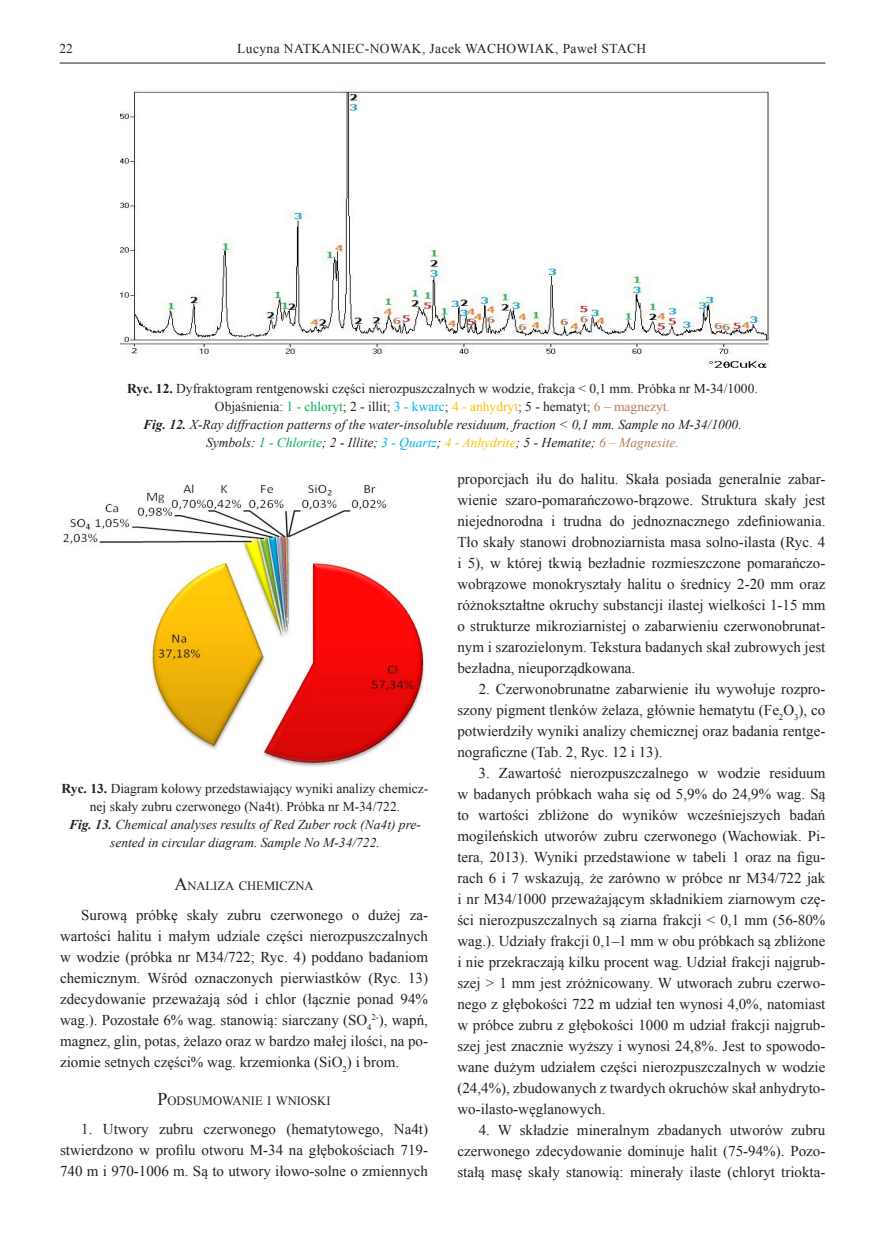
<style>
.page{position:relative;width:885px;height:1242px;background:#fff}
.page>*{position:absolute;margin:0;border:0;box-sizing:border-box;transform-origin:0 0}
.t1{font:15px/21px "Times New Roman";color:#231f20;text-align:justify}
.t2{font:13.5px/18px "Times New Roman";color:#231f20;text-align:center}
.t3{font:13.5px "Times New Roman";letter-spacing:.03em;color:#231f20}
.t4{font:12.6px "Times New Roman";color:#231f20}
.s1{font-weight:700}
.s2{color:#00b050}
.s3{color:#00b0f0}
.s4{color:#ffc000}
.s5{color:#b97a57}
.s6{font-weight:700;font-style:italic}
.s7{font-style:italic}
.s8{font-style:italic;color:#00b050}
.s9{font-style:italic;color:#00b0f0}
.s10{font-style:italic;color:#ffc000}
.s11{font-style:italic;color:#b97a57}
.s12{font-size:18px}
</style>
<div class="page">
<hr style="left:60px;top:63px;width:765px;height:1px;background:#231f20">
<img style="left:121px;top:91px;width:648px;height:277px">
<img style="left:63px;top:485px;width:363px;height:281px">
<p class="t2" style="left:60px;top:40px;width:15px">22</p>
<p class="t3" style="left:237px;top:40px;width:410px">Lucyna NATKANIEC-NOWAK, Jacek WACHOWIAK, Paweł STACH</p>
<p class="t2" style="left:127px;top:379px;width:632px"><span class="s1">Ryc. 12.</span> Dyfraktogram rentgenowski części nierozpuszczalnych w wodzie, frakcja &lt; 0,1 mm. Próbka nr M-34/1000.<br>Objaśnienia: <span class="s2">1 - chloryt</span>; 2 - illit; <span class="s3">3 - kwarc</span>; <span class="s4">4 - anhydryt</span>; 5 - hematyt; <span class="s5">6 – magnezyt.<br></span><span class="s6">Fig. 12.</span> <span class="s7">X-Ray diffraction patterns of the water-insoluble residuum, fraction &lt; 0,1 mm. Sample no M-34/1000.<br>Symbols:</span> <span class="s8">1 - Chlorite</span><span class="s7">; 2 - Illite;</span> <span class="s9">3 - Quartz</span><span class="s7">;</span> <span class="s10">4 - Anhydrite</span><span class="s7">; 5 - Hematite;</span> <span class="s11">6 – Magnesite.</span></p>
<p class="t2" style="left:62px;top:779px;width:368px"><span class="s1">Ryc. 13.</span> Diagram kołowy przedstawiający wyniki analizy chemicz&shy;nej skały zubru czerwonego (Na4t). Próbka nr M-34/722.<br><span class="s6">Fig. 13.</span> <span class="s7">Chemical analyses results of Red Zuber rock (Na4t) pre&shy;sented in circular diagram. Sample No M-34/722.</span></p>
<p class="t4" style="left:174px;top:877px;width:141px"><span class="s12">A</span>NALIZA CHEMICZNA</p>
<p class="t1" style="left:60px;top:904px;width:369px;text-indent:21px">Surową próbkę skały zubru czerwonego o dużej za&shy;wartości halitu i małym udziale części nierozpuszczalnych w wodzie (próbka nr M34/722; Ryc. 4) poddano badaniom chemicznym. Wśród oznaczonych pierwiastków (Ryc. 13) zdecydowanie przeważają sód i chlor (łącznie ponad 94% wag.). Pozostałe 6% wag. stanowią: siarczany (SO<sub>4</sub><sup>2-</sup>), wapń, magnez, glin, potas, żelazo oraz w bardzo małej ilości, na po&shy;ziomie setnych części% wag. krzemionka (SiO<sub>2</sub>) i brom.</p>
<p class="t4" style="left:157px;top:1092px;width:174px"><span class="s12">P</span>ODSUMOWANIE I WNIOSKI</p>
<p class="t1" style="left:60px;top:1118px;width:369px;text-indent:21px">1. Utwory zubru czerwonego (hematytowego, Na4t) stwierdzono w profilu otworu M-34 na głębokościach 719- 740 m i 970-1006 m. Są to utwory iłowo-solne o zmiennych</p>
<p class="t1" style="left:457px;top:468px;width:369px">proporcjach iłu do halitu. Skała posiada generalnie zabar&shy;wienie szaro-pomarańczowo-brązowe. Struktura skały jest niejednorodna i trudna do jednoznacznego zdefiniowania.<br>Tło skały stanowi drobnoziarnista masa solno-ilasta (Ryc. 4 i 5), w której tkwią bezładnie rozmieszczone pomarańczo&shy;wobrązowe monokryształy halitu o średnicy 2-20 mm oraz różnokształtne okruchy substancji ilastej wielkości 1-15 mm o strukturze mikroziarnistej o zabarwieniu czerwonobrunat&shy;nym i szarozielonym. Tekstura badanych skał zubrowych jest bezładna, nieuporządkowana.</p>
<p class="t1" style="left:457px;top:678px;width:369px;text-indent:21px">2. Czerwonobrunatne zabarwienie iłu wywołuje rozpro&shy;szony pigment tlenków żelaza, głównie hematytu (Fe<sub>2</sub>O<sub>3</sub>), co potwierdziły wyniki analizy chemicznej oraz badania rentge&shy;nograficzne (Tab. 2, Ryc. 12 i 13).</p>
<p class="t1" style="left:457px;top:762px;width:369px;text-indent:21px">3. Zawartość nierozpuszczalnego w wodzie residuum w badanych próbkach waha się od 5,9% do 24,9% wag. Są to wartości zbliżone do wyników wcześniejszych badań mogileńskich utworów zubru czerwonego (Wachowiak. Pi&shy;tera, 2013). Wyniki przedstawione w tabeli 1 oraz na figu&shy;rach 6 i 7 wskazują, że zarówno w próbce nr M34/722 jak i nr M34/1000 przeważającym składnikiem ziarnowym czę&shy;ści nierozpuszczalnych są ziarna frakcji &lt; 0,1 mm (56-80% wag.). Udziały frakcji 0,1–1 mm w obu próbkach są zbliżone i nie przekraczają kilku procent wag. Udział frakcji najgrub&shy;szej &gt; 1 mm jest zróżnicowany. W utworach zubru czerwo&shy;nego z głębokości 722 m udział ten wynosi 4,0%, natomiast w próbce zubru z głębokości 1000 m udział frakcji najgrub&shy;szej jest znacznie wyższy i wynosi 24,8%. Jest to spowodo&shy;wane dużym udziałem części nierozpuszczalnych w wodzie (24,4%), zbudowanych z twardych okruchów skał anhydryto&shy;wo-ilasto-węglanowych.</p>
<p class="t1" style="left:457px;top:1119px;width:369px;text-indent:21px">4. W składzie mineralnym zbadanych utworów zubru czerwonego zdecydowanie dominuje halit (75-94%). Pozo&shy;stałą masę skały stanowią: minerały ilaste (chloryt triokta-</p>
</div>
